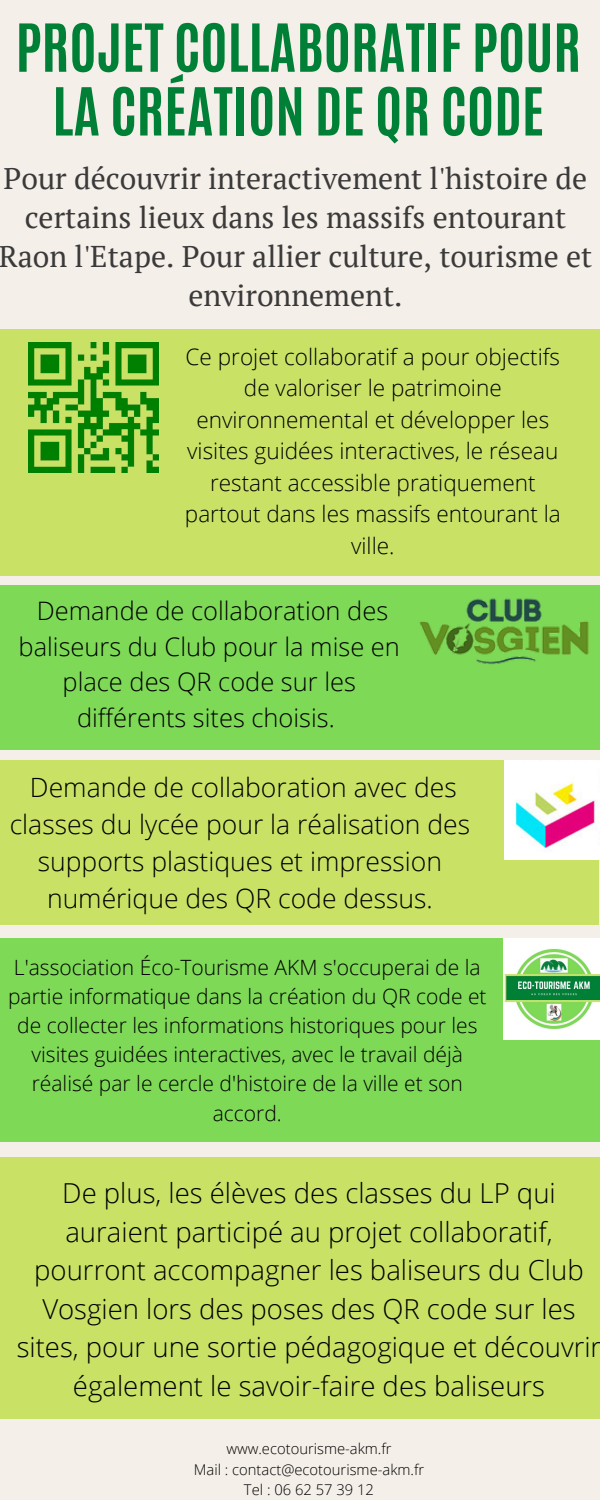
<style>
.page{position:relative;width:600px;height:1500px;background:#f4efe8}
.page>*{position:absolute;margin:0;border:0;box-sizing:border-box;transform-origin:0 0}
.t1{font:700 56.2px/63.8px "Antonio";color:#008037;text-align:center}
.t2{font:30px/39px "PT Serif";color:#3b3a3a;text-align:center}
.t3{font:300 27.5px/38.5px "Open Sans";color:#000;text-align:center}
.t4{font:300 26.5px/37.1px "Open Sans";color:#000;text-align:center}
.t5{font:300 25.4px/35.6px "Open Sans";color:#000;text-align:center}
.t6{font:300 22.6px/31.5px "Open Sans";color:#000;text-align:center}
.t7{font:300 21px/29.2px "Open Sans";color:#000;text-align:center}
.t8{font:300 14.8px "Open Sans";color:#000}
</style>
<div class="page">
<div style="left:0;top:329px;width:600px;height:247px;background:#c9e265"></div>
<div style="left:0;top:760px;width:598px;height:165px;background:#c9e265"></div>
<div style="left:0;top:585px;width:600px;height:165px;background:#7ed957"></div>
<div style="left:0;top:939px;width:600px;height:203px;background:#7ed957"></div>
<div style="left:0;top:1157px;width:600px;height:262px;background:#c9e265"></div>
<img style="left:28px;top:343px;width:130px;height:130px">
<img style="left:504px;top:939px;width:96px;height:100px">
<img style="left:504px;top:760px;width:96px;height:99px">
<img style="left:419px;top:598px;width:170px;height:66px">
<p class="t1" style="left:16px;top:16px;width:567px">PROJET COLLABORATIF POUR<br>LA CRÉATION DE QR CODE</p>
<p class="t2" style="left:-1px;top:158px;width:595px">Pour découvrir interactivement l'histoire de certains lieux dans les massifs entourant Raon l'Etape. Pour allier culture, tourisme et environnement.</p>
<p class="t6" style="left:185px;top:340px;width:377px">Ce projet collaboratif a pour objectifs de valoriser le patrimoine environnemental et développer les visites guidées interactives, le réseau restant accessible pratiquement partout dans les massifs entourant la ville.</p>
<p class="t5" style="left:19px;top:592px;width:383px">Demande de collaboration des baliseurs du Club pour la mise en place des QR code sur les différents sites choisis.</p>
<p class="t4" style="left:10px;top:768px;width:462px">Demande de collaboration avec des classes du lycée pour la réalisation des supports plastiques et impression numérique des QR code dessus.</p>
<p class="t7" style="left:8px;top:952px;width:480px">L'association Éco-Tourisme AKM s'occuperai de la partie informatique dans la création du QR code et de collecter les informations historiques pour les visites guidées interactives, avec le travail déjà réalisé par le cercle d'histoire de la ville et son accord.</p>
<p class="t3" style="left:17px;top:1173px;width:586px">De plus, les élèves des classes du LP qui auraient participé au projet collaboratif, pourront accompagner les baliseurs du Club Vosgien lors des poses des QR code sur les sites, pour une sortie pédagogique et découvrir également le savoir-faire des baliseurs</p>
<p class="t8" style="left:226px;top:1438px;width:167px">www.ecotourisme-akm.fr</p>
<p class="t8" style="left:194px;top:1459px;width:232px">Mail : contact@ecotourisme-akm.fr</p>
<p class="t8" style="left:244px;top:1480px;width:132px">Tel : 06 62 57 39 12</p>
</div>
